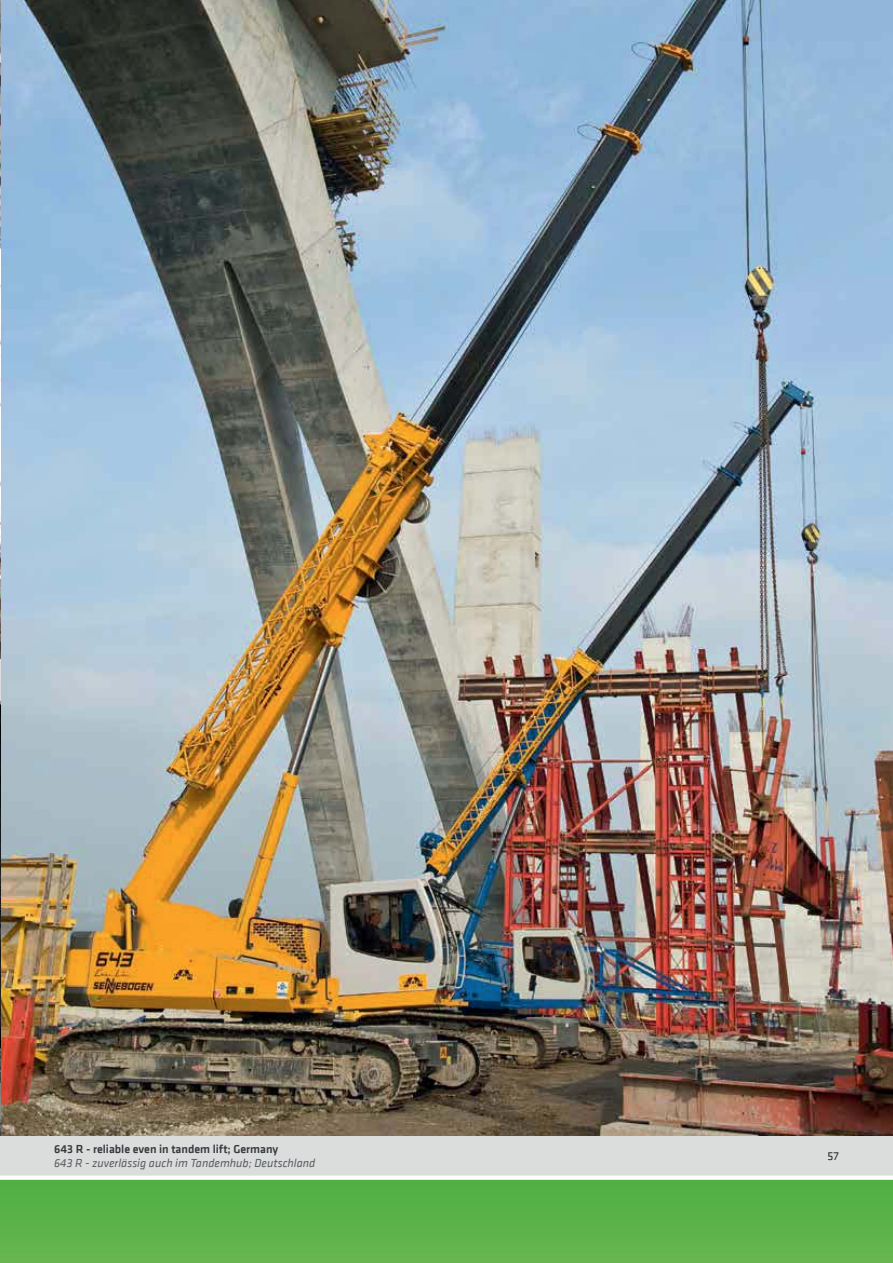
<style>
.page{position:relative;width:893px;height:1263px;background:#fff}
.page>*{position:absolute;margin:0;border:0;box-sizing:border-box;transform-origin:0 0}
.t1{font:italic 12px "Klavika";color:#595c5f}
.t2{font:500 12px "Klavika";color:#36393d}
.t3{font:12px "Klavika";color:#222528}
</style>
<div class="page">
<div style="left:0;top:1175px;width:893px;height:88px;background:#5ab247"></div>
<div style="left:0;top:1135px;width:893px;height:42px;background:#dbdddd"></div>
<svg style="left:0;top:1176px;width:893px;height:4px;background:#f6fbf6"></svg>
<img style="left:1px;top:0;width:892px;height:1135px">
<img style="left:0;top:704px;width:1px;height:431px">
<img style="left:0;top:0;width:1px;height:660px">
<hr style="left:0;top:660px;width:1px;height:40px;background:#dbdddd">
<p class="t2" style="left:54px;top:1144px;width:226px">643 R - reliable even in tandem lift; Germany</p>
<p class="t1" style="left:54px;top:1156px;width:263px">643 R - zuverlässig auch im Tandemhub; Deutschland</p>
<p class="t3" style="left:827px;top:1150px;width:13px">57</p>
</div>
